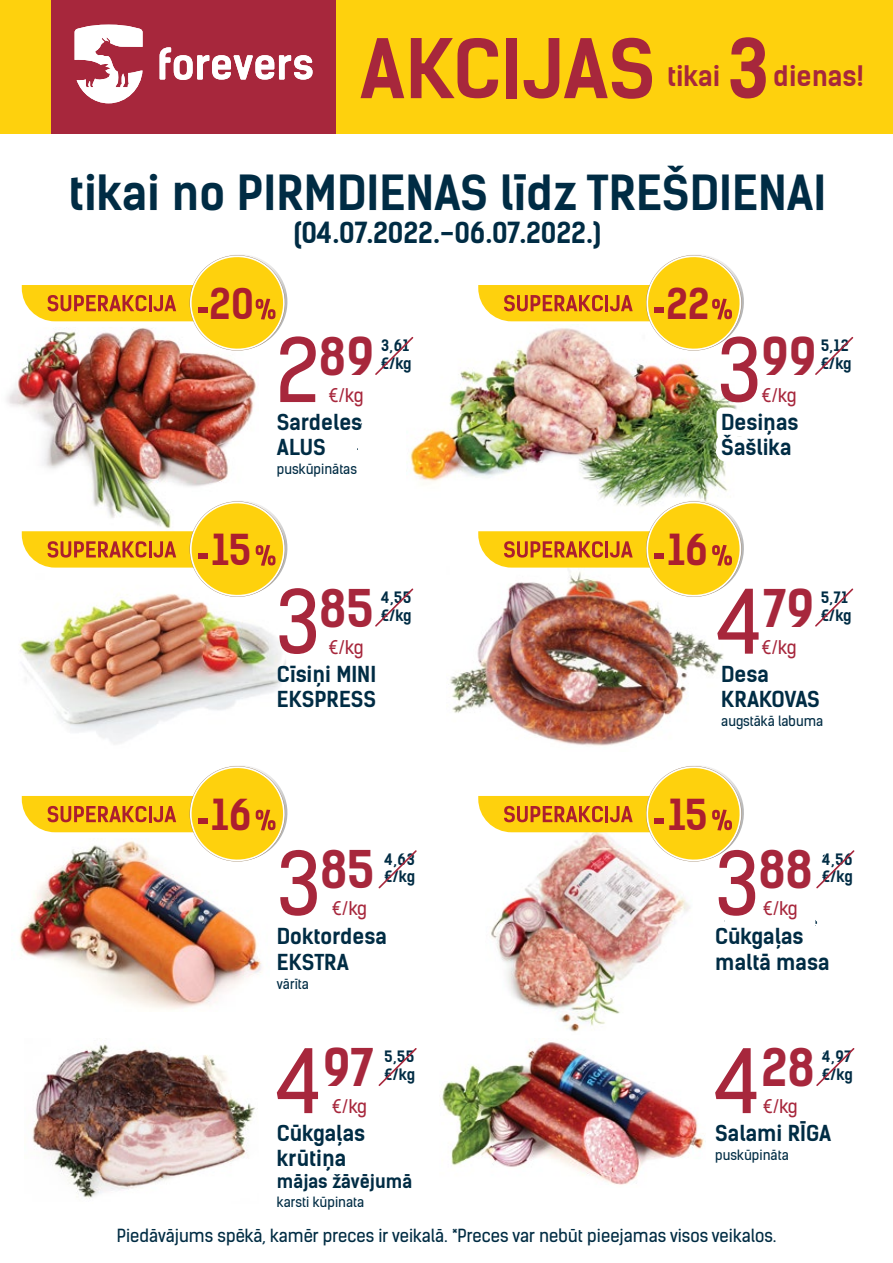
<style>
.page{position:relative;width:893px;height:1263px;background:#fff}
.page>*{position:absolute;margin:0;border:0;box-sizing:border-box;transform-origin:0 0}
.t1{font:84px "Kelson Sans";color:#a7273c}
.t2{font:700 78px "Kelson Sans";letter-spacing:-.005em;color:#a7273c}
.t3{font:700 49.5px "Kelson Sans";color:#a7273c}
.t4{font:700 46.2px "Kelson Sans";color:#002c44}
.t5{font:700 40.65px "Kelson Sans";color:#ac1f2e}
.t6{font:700 27.75px "Kelson Sans";color:#002c44}
.t7{font:700 26.85px "Kelson Sans";color:#a7273c}
.t8{font:700 21px/25.2px "Kelson Sans";color:#002c44}
.t9{font:18px "Kelson Sans";letter-spacing:-.035em;color:#a7273c}
.t10{font:700 18px "Kelson Sans";color:#002c44}
.t11{font:17.25px "Kelson Sans";color:#002c43}
.t12{font:700 15px/17.9px "Kelson Sans";letter-spacing:.05em;color:#002c44}
.t13{font:13.5px "Kelson Sans";color:#002c44}
.s1{font-weight:400;font-size:84px}
</style>
<div class="page">
<img style="left:32px;top:1044px;width:223px;height:155px">
<img style="left:440px;top:1065px;width:38px;height:101px">
<img style="left:19px;top:867px;width:243px;height:143px">
<img style="left:7px;top:368px;width:15px;height:165px">
<img style="left:450px;top:602px;width:274px;height:144px">
<img style="left:437px;top:356px;width:298px;height:140px">
<img style="left:19px;top:627px;width:267px;height:117px">
<div style="left:0;top:0;width:893px;height:133px;background:#fed10d"></div>
<div style="left:52px;top:0;width:284px;height:133px;background:#a7273c"></div>
<svg style="left:160px;top:47px;width:153px;height:33px"></svg>
<svg style="left:75px;top:25px;width:68px;height:78px"></svg>
<svg style="left:378px;top:1048px;width:39px;height:38px"></svg>
<svg style="left:378px;top:850px;width:39px;height:38px"></svg>
<svg style="left:478px;top:255px;width:266px;height:101px"></svg>
<div style="left:654px;top:307px;width:10px;height:5px;background:#ac1f2e"></div>
<svg style="left:478px;top:496px;width:266px;height:106px"></svg>
<div style="left:654px;top:553px;width:10px;height:6px;background:#ac1f2e"></div>
<svg style="left:22px;top:766px;width:266px;height:101px"></svg>
<div style="left:198px;top:818px;width:9px;height:5px;background:#ac1f2e"></div>
<img style="left:478px;top:766px;width:377px;height:419px">
<div style="left:654px;top:818px;width:10px;height:5px;background:#ac1f2e"></div>
<svg style="left:815px;top:337px;width:38px;height:38px"></svg>
<svg style="left:709px;top:397px;width:32px;height:76px"></svg>
<svg style="left:815px;top:588px;width:38px;height:39px"></svg>
<img style="left:22px;top:255px;width:415px;height:372px">
<h2 class="t2" style="left:360px;top:21px;width:297px">AKCIJAS</h2>
<p class="t7" style="left:667px;top:60px;width:55px">tikai</p>
<h2 class="t2" style="left:727px;top:21px;width:43px">3</h2>
<p class="t7" style="left:773px;top:60px;width:92px">dienas!</p>
<h3 class="t4" style="left:69px;top:164px;width:759px">tikai no PIRMDIENAS līdz TREŠDIENAI</h3>
<h3 class="t6" style="left:294px;top:216px;width:309px">(04.07.2022.-06.07.2022.)</h3>
<h3 class="t5" style="left:209px;top:279px;width:46px">20</h3>
<h3 class="t5" style="left:666px;top:279px;width:45px">22</h3>
<h3 class="t3" style="left:276px;top:326px;width:100px"><span class="s1">2</span>89</h3>
<h1 class="t1" style="left:276px;top:319px;width:73px">3<sup>0</sup></h1>
<p class="t8" style="left:277px;top:410px;width:90px">Cūkgaļas sardeles</p>
<p class="t9" style="left:329px;top:384px;width:36px">€/kg</p>
<p class="t8" style="left:277px;top:410px;width:87px">Sardeles<br>ALUS</p>
<p class="t13" style="left:277px;top:461px;width:82px">puskūpinātas</p>
<p class="t12" style="left:381px;top:337px;width:32px">3,61 €/kg</p>
<p class="t12" style="left:394px;top:337px;width:19px">84</p>
<h3 class="t3" style="left:717px;top:326px;width:101px"><span class="s1">3</span>99</h3>
<p class="t12" style="left:821px;top:337px;width:32px">5,12 €/kg</p>
<p class="t9" style="left:762px;top:384px;width:36px">€/kg</p>
<p class="t8" style="left:721px;top:410px;width:79px">Desiņas<br>Šašlika</p>
<h3 class="t5" style="left:212px;top:525px;width:41px">15</h3>
<h3 class="t5" style="left:668px;top:525px;width:42px">16</h3>
<h3 class="t3" style="left:276px;top:578px;width:99px"><span class="s1">3</span>85</h3>
<p class="t9" style="left:329px;top:636px;width:36px">€/kg</p>
<p class="t12" style="left:381px;top:588px;width:32px">4,55 €/kg</p>
<p class="t8" style="left:277px;top:661px;width:101px">Cīsiņi MINI<br>EKSPRESS</p>
<h3 class="t3" style="left:717px;top:578px;width:98px"><span class="s1">4</span>79</h3>
<p class="t9" style="left:762px;top:636px;width:36px">€/kg</p>
<p class="t12" style="left:821px;top:588px;width:32px">5,71 €/kg</p>
<p class="t8" style="left:721px;top:661px;width:100px">Desa<br>KRAKOVAS</p>
<p class="t13" style="left:721px;top:713px;width:103px">augstākā labuma</p>
<h3 class="t5" style="left:211px;top:790px;width:42px">16</h3>
<h3 class="t5" style="left:668px;top:790px;width:41px">15</h3>
<h3 class="t3" style="left:277px;top:839px;width:99px"><span class="s1">3</span>85</h3>
<p class="t12" style="left:384px;top:850px;width:32px">4,63 €/kg</p>
<p class="t9" style="left:332px;top:898px;width:36px">€/kg</p>
<p class="t8" style="left:277px;top:924px;width:111px">Doktordesa<br>EKSTRA</p>
<p class="t13" style="left:277px;top:975px;width:34px">vārīta</p>
<h3 class="t3" style="left:715px;top:839px;width:99px"><span class="s1">3</span>88</h3>
<h3 class="t3" style="left:759px;top:839px;width:53px">47</h3>
<p class="t12" style="left:822px;top:850px;width:30px">379</p>
<p class="t12" style="left:822px;top:850px;width:32px">4,56 €/kg</p>
<p class="t9" style="left:763px;top:898px;width:36px">€/kg</p>
<p class="t8" style="left:721px;top:909px;width:99px">Servelāde "Klasiskā"</p>
<p class="t13" style="left:721px;top:960px;width:92px">auksti kūpināta</p>
<p class="t8" style="left:715px;top:924px;width:116px">Cūkgaļas maltā masa</p>
<h3 class="t3" style="left:277px;top:1037px;width:98px"><span class="s1">4</span>97</h3>
<p class="t12" style="left:384px;top:1048px;width:32px">5,55 €/kg</p>
<p class="t9" style="left:332px;top:1095px;width:36px">€/kg</p>
<p class="t8" style="left:277px;top:1121px;width:90px">Cūkgaļas krūtiņa</p>
<p class="t10" style="left:277px;top:1170px;width:137px">mājas žāvējumā</p>
<p class="t13" style="left:277px;top:1194px;width:89px">karsti kūpinata</p>
<h3 class="t3" style="left:715px;top:1037px;width:101px"><span class="s1">4</span>28</h3>
<h3 class="t3" style="left:715px;top:1037px;width:96px"><span class="s1">3</span>47</h3>
<p class="t9" style="left:763px;top:1095px;width:36px">€/kg</p>
<p class="t12" style="left:822px;top:1048px;width:31px">4,97</p>
<p class="t12" style="left:822px;top:1048px;width:32px">379 €/kg</p>
<p class="t8" style="left:715px;top:1121px;width:117px">Salami RĪGA</p>
<p class="t13" style="left:715px;top:1147px;width:75px">puskūpināta</p>
<p class="t11" style="left:117px;top:1225px;width:661px">Piedāvājums spēkā, kamēr preces ir veikalā. *Preces var nebūt pieejamas visos veikalos.</p>
</div>
